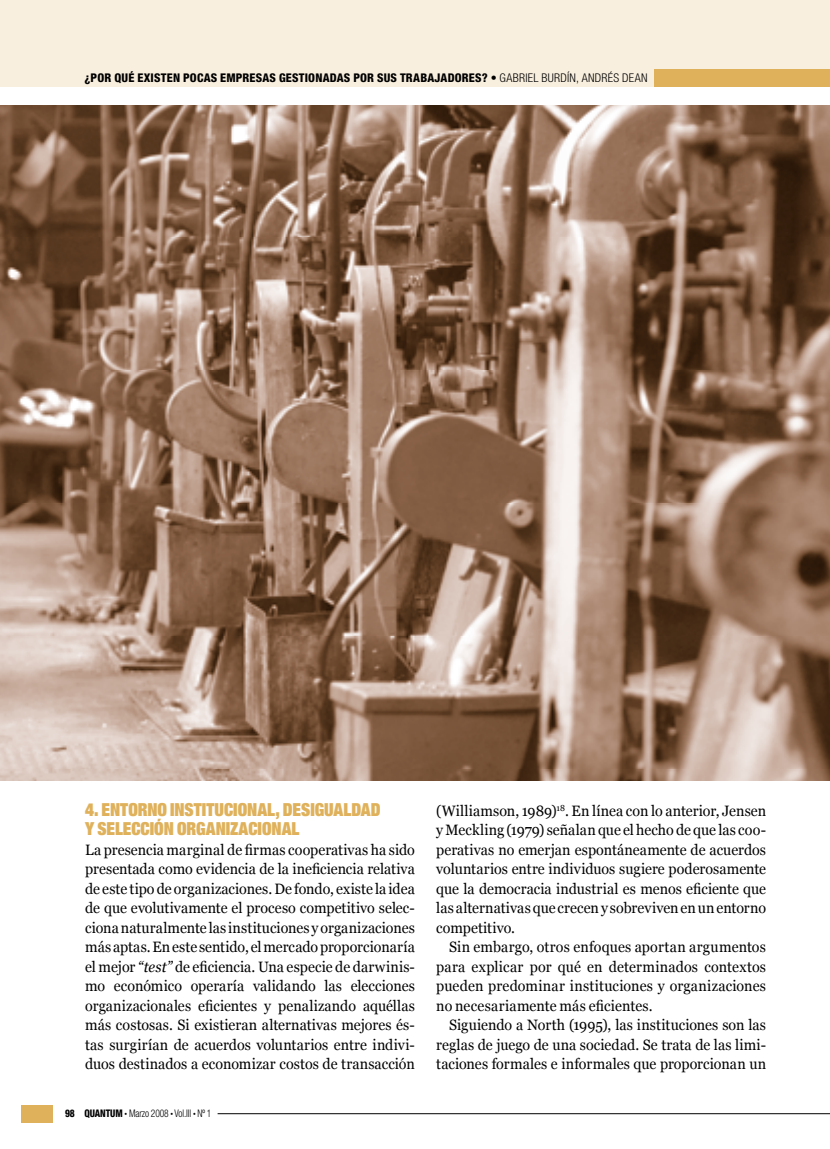
<style>
.page{position:relative;width:830px;height:1149px;background:#fff}
.page>*{position:absolute;margin:0;border:0;box-sizing:border-box;transform-origin:0 0}
.t1{font:900 expanded 18px/19.5px "Helvetica Neue LT";letter-spacing:-.005em;color:#dfb15b;scale:.95 1}
.t2{font:15px/19.5px "Georgia";letter-spacing:.005em;color:#000;text-align:justify;scale:.95 1}
.t3{font:800 condensed 12px "Helvetica Neue LT";letter-spacing:.015em;color:#000}
.t4{font:300 condensed 12px "Helvetica Neue LT";letter-spacing:.025em;color:#000}
.t5{font:300 condensed 10.5px "Helvetica Neue LT";letter-spacing:-.01em;color:#000;scale:.9 1}
.t6{font:800 condensed 10.5px "Helvetica Neue LT";color:#000;scale:.9 1}
.s1{font-weight:300}
.s2{font-style:italic}
.s3{font-weight:800}
.s4{font-weight:200;font-stretch:normal;font-size:6px}
</style>
<div class="page">
<div style="left:21px;top:1104px;width:32px;height:17px;background:#dfb15b"></div>
<hr style="left:217px;top:1113px;width:612px;height:1px;background:#000">
<div style="left:0;top:0;width:829px;height:86px;background:#f9efde"></div>
<div style="left:654px;top:69px;width:175px;height:17px;background:#dfb15b"></div>
<img style="left:0;top:106px;width:829px;height:674px">
<p class="t3" style="left:85px;top:70px;width:428px">¿POR QU É EXISTEN POCAS EMPRESAS GESTIONADAS POR SUS TRABAJADORES? <span class="s1">• GABRI</span></p>
<p class="t4" style="left:527px;top:71px;width:114px">EL BURDÍN, ANDRÉS DEAN</p>
<p class="t1" style="left:85px;top:798px;width:312px">4. ENTORNO INSTITUCIONAL, DESIGUALDAD<br>Y SELECCIÓN ORGANIZACIONAL</p>
<p class="t2" style="left:85px;top:839px;width:348px">La presencia marginal de firmas cooperativas ha sido presentada como evidencia de la ineficiencia relativa de este tipo de organizaciones. De fondo, existe la idea de que evolutivamente el proceso competitivo selec&shy;ciona naturalmente las instituciones y organizaciones más aptas. En este sentido, el mercado proporcionaría el mejor <span class="s2">“test”</span> de eficiencia. Una especie de darwinis&shy;mo económico operaría validando las elecciones organizacionales eficientes y penalizando aquéllas más costosas. Si existieran alternativas mejores és&shy;tas surgirían de acuerdos voluntarios entre indivi&shy;duos destinados a economizar costos de transacción</p>
<p class="t6" style="left:65px;top:1106px;width:12px">98</p>
<p class="t5" style="left:84px;top:1106px;width:142px"><span class="s3">QUANTUM</span> <span class="s4">•</span> MARZO 2008 <span class="s4">•</span> VOL.III <span class="s4">•</span> Nº 1</p>
<p class="t2" style="left:436px;top:800px;width:348px">(Williamson, 1989)<sup>18</sup>. En línea con lo anterior, Jensen y Meckling (1979) señalan que el hecho de que las coo&shy;perativas no emerjan espontáneamente de acuerdos voluntarios entre individuos sugiere poderosamente que la democracia industrial es menos eficiente que las alternativas que crecen y sobreviven en un entorno competitivo.</p>
<p class="t2" style="left:436px;top:936px;width:348px;text-indent:13px">Sin embargo, otros enfoques aportan argumentos para explicar por qué en determinados contextos pueden predominar instituciones y organizaciones no necesariamente más eficientes.</p>
<p class="t2" style="left:436px;top:1014px;width:348px;text-indent:13px">Siguiendo a North (1995), las instituciones son las reglas de juego de una sociedad. Se trata de las limi&shy;taciones formales e informales que proporcionan un</p>
</div>
